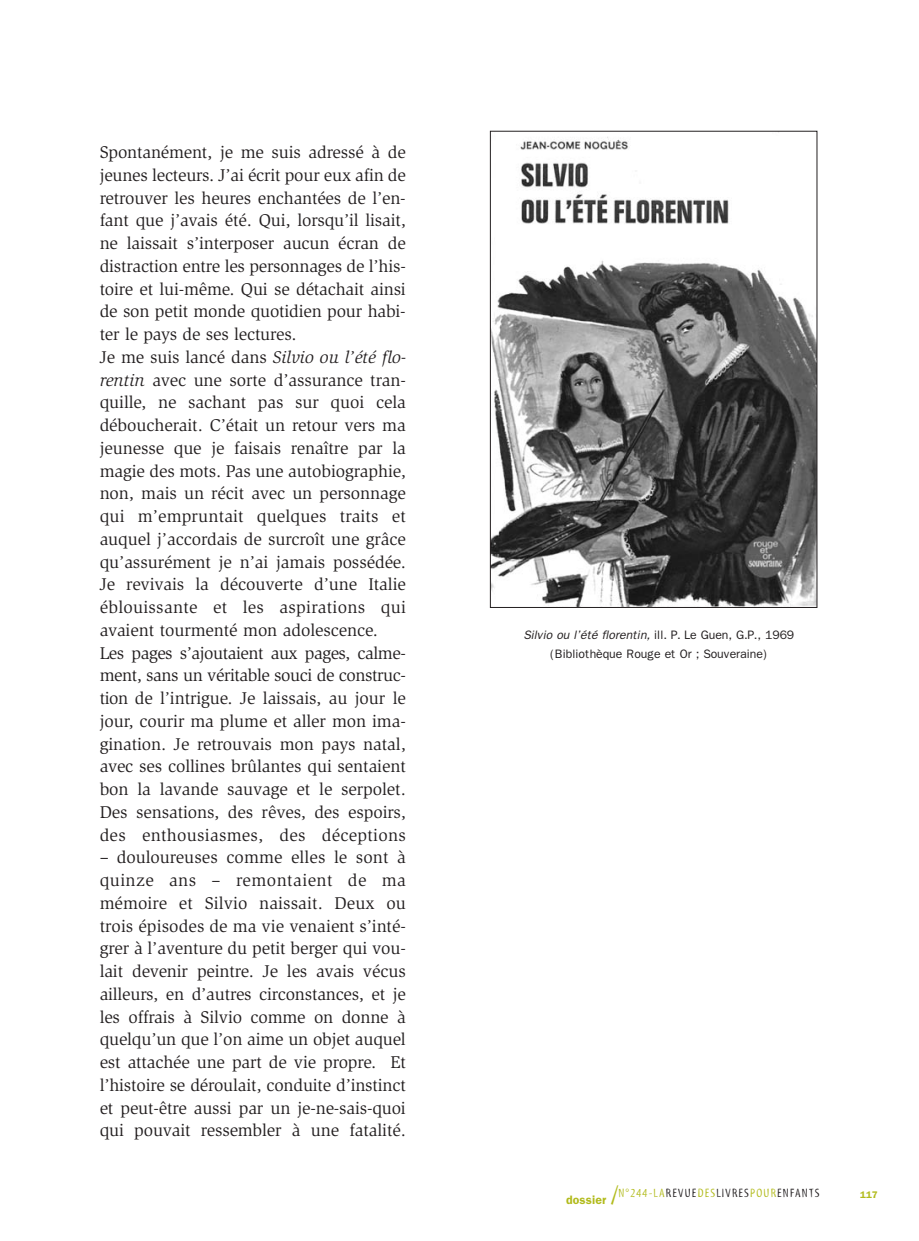
<style>
.page{position:relative;width:919px;height:1241px;background:#fff}
.page>*{position:absolute;margin:0;border:0;box-sizing:border-box;transform-origin:0 0}
.t1{font:17.5px/22.8px "Slimbach";letter-spacing:-.005em;color:#231f20}
.t2{font:12.25px/19.2px "Franklin Gothic";letter-spacing:-.005em;color:#231f20;text-align:center}
.t3{font:12.25px "Myriad Tilt";letter-spacing:.1em;color:#231f20}
.t4{font:600 9.62px "Franklin Gothic";color:#b2bb1d}
.s1{font-style:italic}
.s2{font-family:"Franklin Gothic";font-weight:600;color:#b2bb1d}
.s3{font-size:26.25px;color:#b2bb1d}
.s4{color:#b2bb1d}
</style>
<div class="page">
<img style="left:492px;top:137px;width:323px;height:469px">
<div style="left:490px;top:131px;width:327px;height:477px;border:1px solid #231f20"></div>
<p class="t1" style="left:100px;top:142px;width:308px">Spontanément, je me suis adressé à de jeunes lecteurs. J’ai écrit pour eux afin de retrouver les heures enchantées de l’en&shy;fant que j’avais été. Qui, lorsqu’il lisait, ne laissait s’interposer aucun écran de distraction entre les personnages de l’his&shy;toire et lui-même. Qui se détachait ainsi de son petit monde quotidien pour habi&shy;ter le pays de ses lectures.<br>Je me suis lancé dans <span class="s1">Silvio ou l’été flo&shy;rentin</span> avec une sorte d’assurance tran&shy;quille, ne sachant pas sur quoi cela déboucherait. C’était un retour vers ma jeunesse que je faisais renaître par la magie des mots. Pas une autobiographie, non, mais un récit avec un personnage qui m’empruntait quelques traits et auquel j’accordais de surcroît une grâce qu’assurément je n’ai jamais possédée.<br>Je revivais la découverte d’une Italie éblouissante et les aspirations qui avaient tourmenté mon adolescence.<br>Les pages s’ajoutaient aux pages, calme&shy;ment, sans un véritable souci de construc&shy;tion de l’intrigue. Je laissais, au jour le jour, courir ma plume et aller mon ima&shy;gination. Je retrouvais mon pays natal, avec ses collines brûlantes qui sentaient bon la lavande sauvage et le serpolet.<br>Des sensations, des rêves, des espoirs, des enthousiasmes, des déceptions</p>
<p class="t1" style="left:100px;top:847px;width:308px;text-align:justify">– douloureuses comme elles le sont à quinze ans – remontaient de ma mémoire et Silvio naissait. Deux ou trois épisodes de ma vie venaient s’inté&shy;grer à l’aventure du petit berger qui vou&shy;lait devenir peintre. Je les avais vécus ailleurs, en d’autres circonstances, et je les offrais à Silvio comme on donne à quelqu’un que l’on aime un objet auquel est attachée une part de vie propre. Et l’histoire se déroulait, conduite d’instinct et peut-être aussi par un je-ne-sais-quoi qui pouvait ressembler à une fatalité.</p>
<p class="t2" style="left:523px;top:626px;width:272px"><span class="s1">Silvio ou l’été florentin,</span> ill. P. Le Guen, G.P., 1969 (Bibliothèque Rouge et Or ; Souveraine)</p>
<p class="t3" style="left:566px;top:1189px;width:255px"><span class="s2">dossier</span> <span class="s3">/</span><span class="s4">N°244-LA</span>REVUE<span class="s4">DES</span>LIVRES<span class="s4">POUR</span>ENFANTS</p>
<p class="t4" style="left:860px;top:1191px;width:19px">117</p>
</div>
